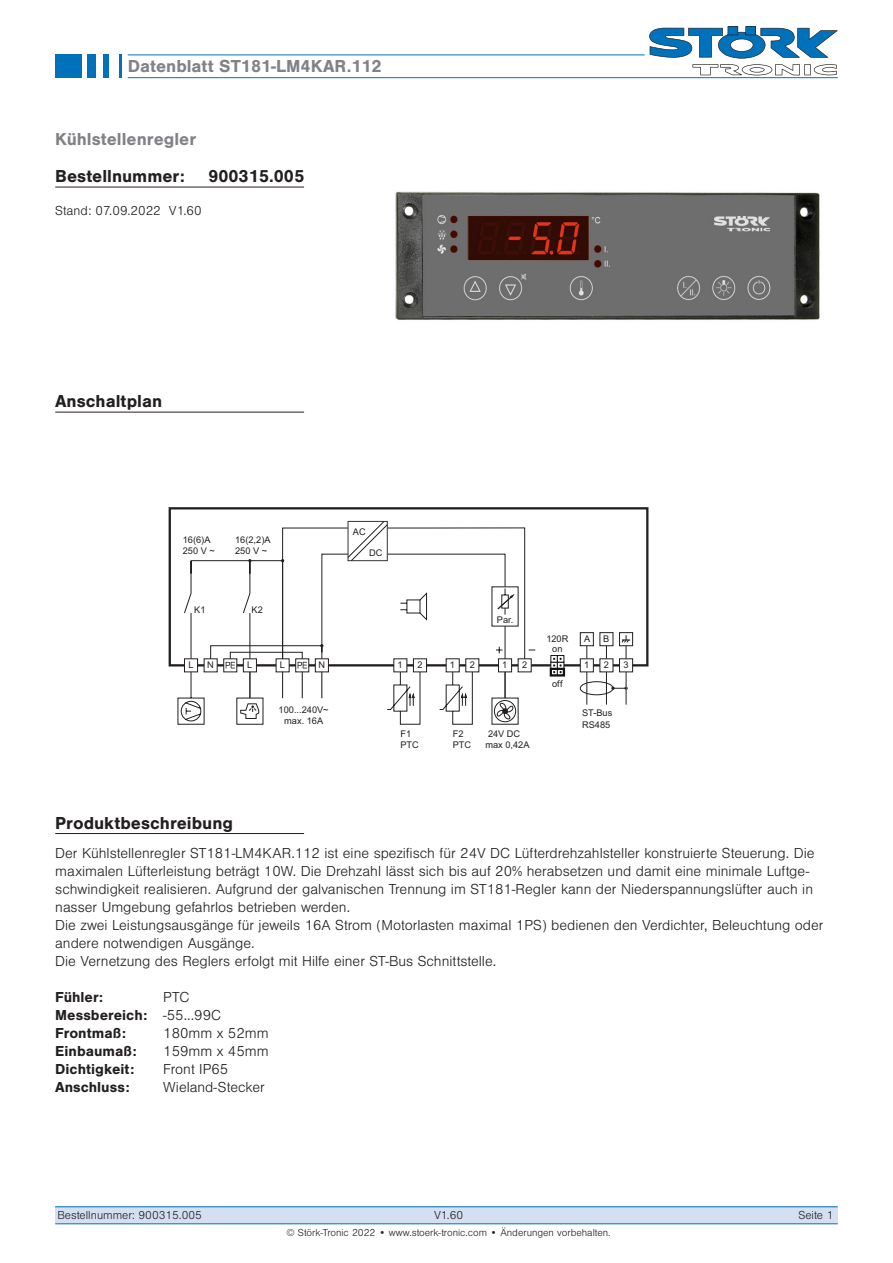
<style>
.page{position:relative;width:893px;height:1263px;background:#fff}
.page>*{position:absolute;margin:0;border:0;box-sizing:border-box;transform-origin:0 0}
.Überschrift{font:700 18px "Nimbus San";color:#231f20}
.Kopfzeile{font:700 18px "Nimbus San";color:#808285}
.Produktbeschreibung{font:300 15px/18px "Nimbus San";color:#231f20}
.Produktbeschreibung-2{font:700 15px "Nimbus San";color:#231f20}
.t1{font:300 13.5px "Nimbus San";color:#231f20}
.t2{font:300 12px "Nimbus San";color:#231f20}
.t3{font:300 10.5px "Nimbus San";color:#231f20}
.t4{font:9.3px/11.1px "Arial";color:#231f20}
.s1{font-weight:300}
</style>
<div class="page">
<div style="left:55px;top:1207px;width:783px;height:17px;background:#d4e0f1"></div>
<svg style="left:649px;top:26px;width:189px;height:49px"></svg>
<hr style="left:128px;top:77px;width:710px;height:1px;background:#0072bc">
<hr style="left:128px;top:55px;width:517px;height:1px;background:#0072bc">
<hr style="left:55px;top:1223px;width:783px;height:1px;background:#0072bc">
<hr style="left:55px;top:1206px;width:783px;height:1px;background:#0072bc">
<div style="left:55px;top:55px;width:27px;height:23px;background:#0072bc"></div>
<div style="left:87px;top:55px;width:8px;height:23px;background:#0072bc"></div>
<div style="left:103px;top:55px;width:6px;height:23px;background:#0072bc"></div>
<hr style="left:120px;top:55px;width:2px;height:23px;background:#0072bc">
<div style="left:169px;top:507px;width:479px;height:159px;border:2px solid #231f20"></div>
<svg style="left:177px;top:520px;width:358px;height:205px"></svg>
<svg style="left:586px;top:646px;width:1px;height:12px"></svg>
<div style="left:599px;top:632px;width:14px;height:14px;background:#fff;border:1px solid #231f20"></div>
<div style="left:580px;top:632px;width:14px;height:14px;background:#fff;border:1px solid #231f20"></div>
<svg style="left:606px;top:646px;width:1px;height:12px"></svg>
<div style="left:580px;top:681px;width:33px;height:14px;border:1px solid #231f20;border-radius:50%"></div>
<hr style="left:586px;top:672px;width:1px;height:33px;background:#231f20">
<hr style="left:606px;top:672px;width:1px;height:33px;background:#231f20">
<hr style="left:626px;top:672px;width:1px;height:33px;background:#231f20">
<svg style="left:611px;top:687px;width:17px;height:3px"></svg>
<div style="left:580px;top:658px;width:14px;height:14px;background:#fff;border:1px solid #231f20"></div>
<svg style="left:599px;top:658px;width:14px;height:14px"></svg>
<div style="left:619px;top:658px;width:14px;height:14px;background:#fff;border:1px solid #231f20"></div>
<div style="left:619px;top:632px;width:14px;height:14px;background:#fff;border:1px solid #231f20"></div>
<svg style="left:621px;top:635px;width:9px;height:24px"></svg>
<div style="left:550px;top:662px;width:8px;height:7px;background:#fff;border:1px solid #111416"></div>
<svg style="left:550px;top:655px;width:7px;height:8px"></svg>
<svg style="left:557px;top:655px;width:7px;height:8px"></svg>
<svg style="left:553px;top:658px;width:9px;height:15px"></svg>
<div style="left:550px;top:668px;width:15px;height:8px;border:2px solid #111416"></div>
<hr style="left:55px;top:187px;width:249px;height:1px;background:#231f20">
<hr style="left:55px;top:833px;width:249px;height:1px;background:#231f20">
<hr style="left:55px;top:412px;width:249px;height:1px;background:#231f20">
<img style="left:395px;top:191px;width:425px;height:129px">
<p class="Kopfzeile" style="left:128px;top:56px;width:255px">Datenblatt ST181-LM4KAR.112</p>
<p class="Kopfzeile" style="left:55px;top:129px;width:143px">Kühlstellenregler</p>
<p class="Überschrift" style="left:55px;top:166px;width:131px">Bestellnummer:</p>
<p class="Überschrift" style="left:208px;top:166px;width:97px">900315.005</p>
<p class="t1" style="left:55px;top:203px;width:148px">Stand: 07.09.2022 V1.60</p>
<p class="Überschrift" style="left:55px;top:391px;width:108px">Anschaltplan</p>
<p class="t4" style="left:183px;top:534px;width:34px">16(6)A<br>250 V ~</p>
<p class="t4" style="left:235px;top:534px;width:37px">16(2,2)A<br>250 V ~</p>
<p class="t4" style="left:194px;top:604px;width:13px">K1</p>
<p class="t4" style="left:252px;top:604px;width:13px">K2</p>
<p class="t4" style="left:188px;top:659px;width:7px">L</p>
<p class="t4" style="left:207px;top:660px;width:8px">N</p>
<p class="t4" style="left:247px;top:659px;width:7px">L</p>
<p class="t4" style="left:280px;top:659px;width:7px">L</p>
<p class="t4" style="left:318px;top:660px;width:8px">N</p>
<p class="t4" style="left:279px;top:704px;width:52px;text-align:center">100...240V~ max. 16A</p>
<p class="t4" style="left:353px;top:526px;width:14px">AC</p>
<p class="t4" style="left:369px;top:547px;width:15px">DC</p>
<p class="t4" style="left:398px;top:660px;width:7px">1</p>
<p class="t4" style="left:417px;top:660px;width:7px">2</p>
<p class="t4" style="left:450px;top:660px;width:7px">1</p>
<p class="t4" style="left:470px;top:660px;width:7px">2</p>
<p class="t4" style="left:497px;top:614px;width:18px">Par.</p>
<p class="t4" style="left:502px;top:660px;width:7px">1</p>
<p class="t4" style="left:522px;top:660px;width:7px">2</p>
<p class="t4" style="left:400px;top:728px;width:20px">F1<br>PTC</p>
<p class="t4" style="left:453px;top:728px;width:20px">F2<br>PTC</p>
<p class="t4" style="left:485px;top:728px;width:46px">24V DC max 0,42A</p>
<p class="t4" style="left:546px;top:634px;width:24px">120R</p>
<p class="t4" style="left:584px;top:633px;width:8px">A</p>
<p class="t4" style="left:603px;top:634px;width:8px">B</p>
<p class="t4" style="left:584px;top:659px;width:7px">1</p>
<p class="t4" style="left:604px;top:659px;width:7px">2</p>
<p class="t4" style="left:624px;top:659px;width:7px">3</p>
<p class="t4" style="left:552px;top:643px;width:12px">on</p>
<p class="t4" style="left:552px;top:678px;width:12px">off</p>
<p class="t4" style="left:582px;top:707px;width:32px">ST-Bus<br>RS485</p>
<p class="Überschrift" style="left:55px;top:813px;width:179px">Produktbeschreibung</p>
<p class="Produktbeschreibung" style="left:55px;top:845px;width:761px">Der Kühlstellenregler ST181-LM4KAR.112 ist eine spezifisch für 24V DC Lüfterdrehzahlsteller konstruierte Steuerung. Die maximalen Lüfterleistung beträgt 10W. Die Drehzahl lässt sich bis auf 20% herabsetzen und damit eine minimale Luftge&shy;schwindigkeit realisieren. Aufgrund der galvanischen Trennung im ST181-Regler kann der Niederspannungslüfter auch in nasser Umgebung gefahrlos betrieben werden.</p>
<p class="Produktbeschreibung" style="left:55px;top:917px;width:770px">Die zwei Leistungsausgänge für jeweils 16A Strom (Motorlasten maximal 1PS) bedienen den Verdichter, Beleuchtung oder andere notwendigen Ausgänge.</p>
<p class="Produktbeschreibung" style="left:55px;top:953px;width:442px">Die Vernetzung des Reglers erfolgt mit Hilfe einer ST-Bus Schnittstelle.</p>
<p class="Produktbeschreibung-2" style="left:55px;top:989px;width:49px">Fühler:</p>
<p class="Produktbeschreibung" style="left:163px;top:989px;width:28px">PTC</p>
<p class="Produktbeschreibung-2" style="left:55px;top:1007px;width:167px">Messbereich: <span class="s1">-55...99C</span></p>
<p class="Produktbeschreibung-2" style="left:55px;top:1025px;width:72px">Frontmaß:</p>
<p class="Produktbeschreibung" style="left:163px;top:1025px;width:107px">180mm x 52mm</p>
<p class="Produktbeschreibung-2" style="left:55px;top:1043px;width:83px">Einbaumaß:</p>
<p class="Produktbeschreibung" style="left:163px;top:1043px;width:107px">159mm x 45mm</p>
<p class="Produktbeschreibung-2" style="left:55px;top:1061px;width:80px">Dichtigkeit:</p>
<p class="Produktbeschreibung" style="left:163px;top:1061px;width:66px">Front IP65</p>
<p class="Produktbeschreibung-2" style="left:55px;top:1079px;width:76px">Anschluss:</p>
<p class="Produktbeschreibung" style="left:163px;top:1079px;width:103px">Wieland-Stecker</p>
<p class="t2" style="left:57px;top:1209px;width:146px">Bestellnummer: 900315.005</p>
<p class="t2" style="left:434px;top:1209px;width:31px">V1.60</p>
<p class="t2" style="left:798px;top:1209px;width:37px">Seite 1</p>
<p class="t3" style="left:287px;top:1227px;width:326px">© Störk-Tronic 2022 • www.stoerk-tronic.com • Änderungen vorbehalten.</p>
</div>
